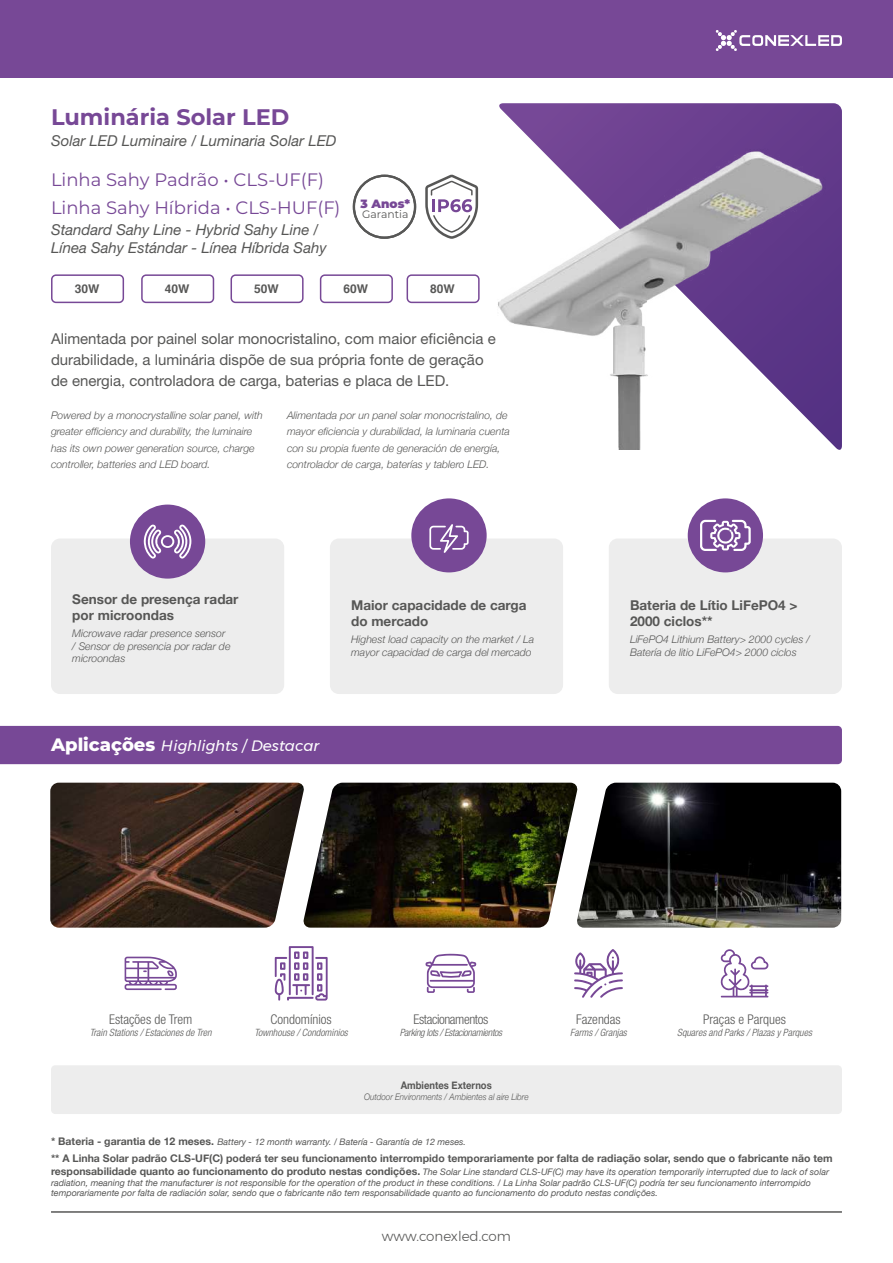
<style>
.page{position:relative;width:893px;height:1263px;background:#fff}
.page>*{position:absolute;margin:0;border:0;box-sizing:border-box;transform-origin:0 0}
.t1{font:700 22.5px "Montserrat";color:#774896}
.t2{font:18px/28px "Montserrat";color:#774896}
.t3{font:15px/21px "Helvetica Neue LT Std";color:#575756}
.t4{font:italic 15px/18px "Helvetica Neue LT Std";color:#575756}
.t5{font:italic 15px "Montserrat";color:#fff}
.t6{font:700 13.5px/16.2px "Helvetica Neue";color:#575756}
.t7{font:300 13.5px "Montserrat";color:#575756}
.t8{font:300 condensed 13.35px "Helvetica Neue LT Std";color:#575756}
.t9{font:300 condensed 13.35px "Helvetica Neue LT Std";letter-spacing:-.03em;color:#575756}
.t10{font:700 12px "Helvetica";color:#575756}
.t11{font:10.8px "Montserrat";color:#575756}
.t12{font:italic 300 10.5px/16.5px "Helvetica Neue";color:#575756}
.t13{font:700 10.5px "Helvetica Neue";color:#575756}
.t14{font:700 10.5px "Helvetica Neue";color:#575756;scale:.9 1}
.t15{font:italic 300 condensed 10.05px "Helvetica Neue LT Std";color:#575756}
.t16{font:italic 300 condensed 10.05px "Helvetica Neue LT Std";letter-spacing:-.03em;color:#575756}
.t17{font:italic 9px/10.8px "Helvetica Neue";color:#575756}
.t18{font:italic 300 9px "Helvetica Neue";color:#575756;scale:.9 1}
.s1{font-weight:800;font-style:normal;font-size:18px}
.s2{font-weight:700;font-style:normal;font-size:10.5px}
</style>
<div class="page">
<hr style="left:51px;top:1211px;width:791px;height:2px;background:#575756">
<div style="left:0;top:0;width:893px;height:77px;background:#774896"></div>
<svg style="left:716px;top:30px;width:126px;height:21px"></svg>
<svg style="left:499px;top:103px;width:343px;height:347px;background:#6d4492"></svg>
<div style="left:51px;top:274px;width:73px;height:29px;border:2px solid #774896;border-radius:4px"></div>
<div style="left:141px;top:274px;width:73px;height:29px;border:2px solid #774896;border-radius:4px"></div>
<div style="left:231px;top:274px;width:73px;height:29px;border:2px solid #774896;border-radius:4px"></div>
<div style="left:320px;top:274px;width:73px;height:29px;border:2px solid #774896;border-radius:4px"></div>
<div style="left:407px;top:274px;width:73px;height:29px;border:2px solid #774896;border-radius:4px"></div>
<img style="left:50px;top:783px;width:253px;height:145px">
<img style="left:303px;top:783px;width:273px;height:145px">
<img style="left:576px;top:783px;width:265px;height:145px">
<div style="left:0;top:726px;width:842px;height:38px;background:#774896"></div>
<div style="left:51px;top:538px;width:233px;height:156px;background:#ededed;border-radius:9px"></div>
<div style="left:330px;top:538px;width:233px;height:156px;background:#ededed;border-radius:9px"></div>
<div style="left:609px;top:538px;width:233px;height:156px;background:#ededed;border-radius:9px"></div>
<svg style="left:425px;top:174px;width:53px;height:65px"></svg>
<div style="left:130px;top:505px;width:75px;height:74px;background:#774896;border-radius:50%"></div>
<div style="left:411px;top:498px;width:76px;height:74px;background:#774896;border-radius:50%"></div>
<div style="left:688px;top:498px;width:75px;height:74px;background:#774896;border-radius:50%"></div>
<div style="left:352px;top:174px;width:64px;height:65px;border:2px solid #575756;border-radius:50%"></div>
<div style="left:51px;top:1065px;width:791px;height:49px;background:#ededed;border-radius:4px"></div>
<img style="left:498px;top:137px;width:329px;height:313px">
<svg style="left:275px;top:946px;width:53px;height:55px"></svg>
<svg style="left:425px;top:954px;width:51px;height:39px"></svg>
<svg style="left:574px;top:949px;width:49px;height:49px"></svg>
<svg style="left:720px;top:949px;width:49px;height:48px"></svg>
<svg style="left:125px;top:957px;width:52px;height:33px"></svg>
<svg style="left:144px;top:524px;width:47px;height:35px"></svg>
<svg style="left:429px;top:524px;width:40px;height:29px"></svg>
<svg style="left:700px;top:520px;width:51px;height:31px"></svg>
<h1 class="t1" style="left:51px;top:100px;width:240px">Luminária Solar LED</h1>
<h3 class="t4" style="left:51px;top:131px;width:287px">Solar LED Luminaire / Luminaria Solar LED</h3>
<h2 class="t2" style="left:51px;top:165px;width:361px">Linha Sahy Padrão • CLS-UF(F)<br>Linha Sahy Híbrida • CLS-HUF(F) <sup>3</sup> <sup>Anos*</sup></h2>
<p class="t11" style="left:362px;top:207px;width:48px">Garantia</p>
<h3 class="t4" style="left:51px;top:221px;width:277px">Standard Sahy Line - Hybrid Sahy Line /<br>Línea Sahy Estándar - Línea Híbrida Sahy</h3>
<h3 class="t10" style="left:75px;top:279px;width:26px">30W</h3>
<h3 class="t10" style="left:165px;top:279px;width:26px">40W</h3>
<h3 class="t10" style="left:254px;top:279px;width:26px">50W</h3>
<h3 class="t10" style="left:344px;top:279px;width:26px">60W</h3>
<h3 class="t10" style="left:430px;top:279px;width:26px">80W</h3>
<h3 class="t3" style="left:51px;top:328px;width:446px">Alimentada por painel solar monocristalino, com maior eficiência e durabilidade, a luminária dispõe de sua própria fonte de geração de energia, controladora de carga, baterias e placa de LED.</h3>
<p class="t12" style="left:51px;top:406px;width:213px">Powered by a monocrystalline solar panel, with greater efficiency and durability, the luminaire has its own power generation source, charge controller, batteries and LED board.</p>
<p class="t12" style="left:287px;top:406px;width:224px">Alimentada por un panel solar monocristalino, de mayor eficiencia y durabilidad, la luminaria cuenta con su propia fuente de generación de energía, controlador de carga, baterías y tablero LED.</p>
<h3 class="t6" style="left:72px;top:591px;width:168px">Sensor de presença radar por microondas</h3>
<p class="t12" style="left:72px;top:627px;width:160px;line-height:12.6px">Microwave radar presence sensor / Sensor de presencia por radar de microondas</p>
<h3 class="t5" style="left:51px;top:734px;width:270px"><span class="s1">Aplicações</span> Highlights / Destacar</h3>
<h3 class="t6" style="left:351px;top:597px;width:177px">Maior capacidade de carga do mercado</h3>
<p class="t12" style="left:351px;top:633px;width:185px;line-height:12.6px">Highest load capacity on the market / La mayor capacidad de carga del mercado</p>
<h3 class="t6" style="left:630px;top:597px;width:169px">Bateria de Lítio LiFePO4 &gt;<br>2000 ciclos**</h3>
<p class="t12" style="left:630px;top:633px;width:181px;line-height:12.6px">LiFePO4 Lithium Battery&gt; 2000 cycles /<br>Batería de litio LiFePO4&gt; 2000 ciclos</p>
<h3 class="t8" style="left:109px;top:1011px;width:85px">Estações de Trem</h3>
<p class="t15" style="left:90px;top:1026px;width:123px">Train Stations / Estaciones de Tren</p>
<h3 class="t8" style="left:271px;top:1011px;width:63px">Condomínios</h3>
<p class="t15" style="left:255px;top:1026px;width:95px">Townhouse / Condominios</p>
<h3 class="t9" style="left:414px;top:1011px;width:76px">Estacionamentos</h3>
<p class="t16" style="left:400px;top:1026px;width:104px">Parking lots / Estacionamientos</p>
<h3 class="t8" style="left:576px;top:1011px;width:46px">Fazendas</h3>
<p class="t15" style="left:570px;top:1026px;width:58px">Farms / Granjas</p>
<h3 class="t8" style="left:703px;top:1011px;width:84px">Praças e Parques</h3>
<p class="t15" style="left:677px;top:1026px;width:136px">Squares and Parks / Plazas y Parques</p>
<p class="t14" style="left:401px;top:1079px;width:103px">Ambientes Externos</p>
<p class="t18" style="left:364px;top:1091px;width:184px">Outdoor Environments / Ambientes al aire Libre</p>
<p class="t17" style="left:51px;top:1136px;width:417px"><span class="s2">* Bateria - garantia de 12 meses.</span> Battery - 12 month warranty. / Batería - Garantía de 12 meses.</p>
<p class="t13" style="left:51px;top:1152px;width:783px">** A Linha Solar padrão CLS-UF(C) poderá ter seu funcionamento interrompido temporariamente por falta de radiação solar, sendo que o fabricante não tem</p>
<p class="t17" style="left:51px;top:1166px;width:779px"><span class="s2">responsabilidade quanto ao funcionamento do produto nestas condições.</span> The Solar Line standard CLS-UF(C) may have its operation temporarily interrupted due to lack of solar radiation, meaning that the manufacturer is not responsible for the operation of the product in these conditions. / La Linha Solar padrão CLS-UF(C) podría ter seu funcionamento interrompido temporariamente por falta de radiación solar, sendo que o fabricante não tem responsabilidade quanto ao funcionamento do produto nestas condições.</p>
<h3 class="t7" style="left:382px;top:1226px;width:131px">www.conexled.com</h3>
</div>
